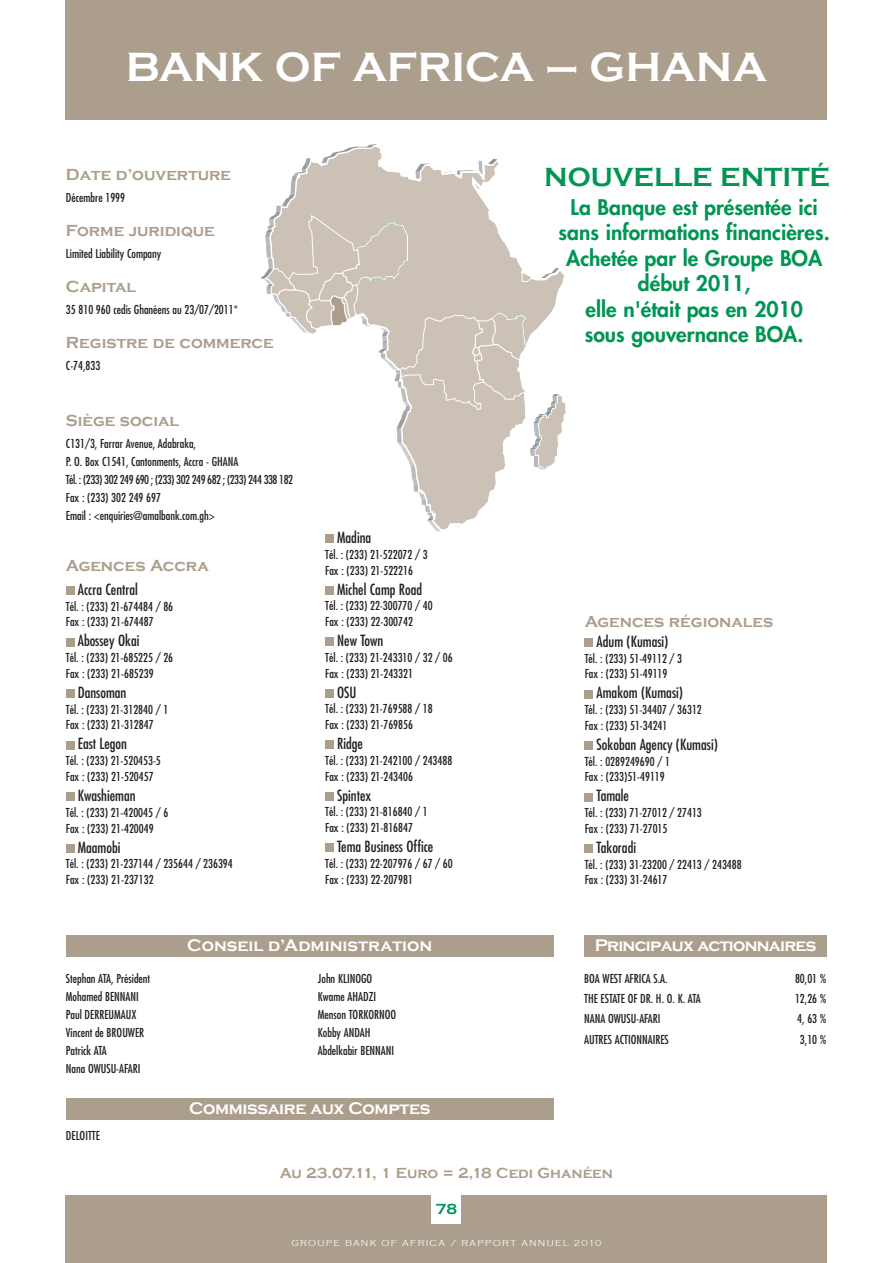
<style>
.page{position:relative;width:893px;height:1263px;background:#fff}
.page>*{position:absolute;margin:0;border:0;box-sizing:border-box;transform-origin:0 0}
.t1{font:700 42px "Copperplate Gothic";color:#fff}
.t2{font:700 27px "Copperplate Gothic";color:#009554}
.t3{font:800 21px/25.5px "Futura";color:#009554;text-align:center}
.t4{font:700 17.25px "Copperplate Gothic";color:#fff}
.t5{font:700 17.25px "Copperplate Gothic";letter-spacing:-.045em;color:#fff}
.t6{font:700 17.25px "Copperplate Gothic";letter-spacing:-.02em;color:#fff}
.t7{font:700 16.5px "Copperplate Gothic";color:#ac9e8c}
.t8{font:condensed 15px "Futura";color:#231f20}
.t9{font:700 15px "Copperplate Gothic";color:#ac9e8c}
.t10{font:700 15px "Copperplate Gothic";color:#009554}
.t11{font:condensed 12px/15.8px "Futura";color:#231f20}
.t12{font:300 9px "Copperplate Gothic";letter-spacing:.145em;color:#fff}
</style>
<div class="page">
<div style="left:66px;top:1195px;width:761px;height:68px;background:#ac9e8c"></div>
<div style="left:432px;top:1194px;width:29px;height:30px;background:#fff"></div>
<div style="left:66px;top:0;width:761px;height:119px;background:#ac9e8c"></div>
<div style="left:584px;top:935px;width:243px;height:22px;background:#ac9e8c"></div>
<div style="left:66px;top:935px;width:488px;height:22px;background:#ac9e8c"></div>
<div style="left:66px;top:1098px;width:488px;height:22px;background:#ac9e8c"></div>
<svg style="left:261px;top:144px;width:305px;height:388px"></svg>
<div style="left:66px;top:586px;width:8px;height:9px;background:#ac9e8c"></div>
<div style="left:66px;top:638px;width:8px;height:8px;background:#ac9e8c"></div>
<div style="left:66px;top:689px;width:8px;height:9px;background:#ac9e8c"></div>
<div style="left:66px;top:741px;width:8px;height:8px;background:#ac9e8c"></div>
<div style="left:66px;top:792px;width:8px;height:9px;background:#ac9e8c"></div>
<div style="left:66px;top:844px;width:8px;height:8px;background:#ac9e8c"></div>
<div style="left:325px;top:535px;width:9px;height:8px;background:#ac9e8c"></div>
<div style="left:325px;top:586px;width:9px;height:9px;background:#ac9e8c"></div>
<div style="left:325px;top:638px;width:9px;height:8px;background:#ac9e8c"></div>
<div style="left:325px;top:689px;width:9px;height:9px;background:#ac9e8c"></div>
<div style="left:325px;top:741px;width:9px;height:8px;background:#ac9e8c"></div>
<div style="left:325px;top:792px;width:9px;height:9px;background:#ac9e8c"></div>
<div style="left:325px;top:844px;width:9px;height:8px;background:#ac9e8c"></div>
<div style="left:585px;top:638px;width:8px;height:9px;background:#ac9e8c"></div>
<div style="left:585px;top:690px;width:8px;height:8px;background:#ac9e8c"></div>
<div style="left:585px;top:741px;width:8px;height:9px;background:#ac9e8c"></div>
<div style="left:585px;top:793px;width:8px;height:8px;background:#ac9e8c"></div>
<div style="left:585px;top:844px;width:8px;height:9px;background:#ac9e8c"></div>
<h1 class="t1" style="left:126px;top:44px;width:653px">BANK-OF-AFRICA-–-GHANA-</h1>
<h3 class="t7" style="left:66px;top:165px;width:167px">Date-d’ouverture</h3>
<h2 class="t2" style="left:544px;top:162px;width:287px">NOUVELLE-ENTITÉ</h2>
<p class="t11" style="left:66px;top:190px;width:61px">Décembre 1999</p>
<h3 class="t7" style="left:66px;top:221px;width:150px">Forme-juridique</h3>
<p class="t11" style="left:66px;top:246px;width:97px">Limited Liability Company</p>
<h3 class="t7" style="left:66px;top:277px;width:72px">Capital</h3>
<p class="t11" style="left:66px;top:302px;width:174px">35 810 960 cedis Ghanéens au 23/07/2011*</p>
<h3 class="t7" style="left:66px;top:333px;width:209px">Registre-de-commerce</h3>
<p class="t11" style="left:66px;top:358px;width:36px">C-74,833</p>
<h3 class="t3" style="left:559px;top:196px;width:273px">La Banque est présentée ici sans informations financières.<br>Achetée par le Groupe BOA début 2011,<br>elle n'était pas en 2010<br>sous gouvernance BOA.</h3>
<h3 class="t7" style="left:66px;top:411px;width:115px">Siège-social</h3>
<p class="t11" style="left:66px;top:435px;width:229px;line-height:18px">C131/3, Farrar Avenue, Adabraka,<br>P. O. Box C1541, Cantonments, Accra - GHANA<br>Tél. : (233) 302 249 690 ; (233) 302 249 682 ; (233) 244 338 182<br>Fax : (233) 302 249 697<br>Email : &lt;enquiries@amalbank.com.gh&gt;</p>
<h3 class="t7" style="left:66px;top:556px;width:149px">Agences-Accra-</h3>
<p class="t8" style="left:78px;top:582px;width:62px">Accra Central</p>
<p class="t11" style="left:66px;top:599px;width:109px">Tél. : (233) 21-674484 / 86<br>Fax : (233) 21-674487</p>
<p class="t8" style="left:78px;top:634px;width:63px">Abossey Okai</p>
<p class="t11" style="left:66px;top:651px;width:109px">Tél. : (233) 21-685225 / 26<br>Fax : (233) 21-685239</p>
<p class="t8" style="left:78px;top:685px;width:50px">Dansoman</p>
<p class="t11" style="left:66px;top:702px;width:104px">Tél. : (233) 21-312840 / 1<br>Fax : (233) 21-312847</p>
<p class="t8" style="left:78px;top:737px;width:51px">East Legon</p>
<p class="t11" style="left:66px;top:754px;width:97px">Tél. : (233) 21-520453-5<br>Fax : (233) 21-520457</p>
<p class="t8" style="left:78px;top:788px;width:59px">Kwashieman</p>
<p class="t11" style="left:66px;top:805px;width:104px">Tél. : (233) 21-420045 / 6<br>Fax : (233) 21-420049</p>
<p class="t8" style="left:78px;top:840px;width:44px">Maamobi</p>
<p class="t11" style="left:66px;top:857px;width:168px">Tél. : (233) 21-237144 / 235644 / 236394<br>Fax : (233) 21-237132</p>
<p class="t8" style="left:337px;top:531px;width:36px">Madina</p>
<p class="t11" style="left:325px;top:547px;width:104px">Tél. : (233) 21-522072 / 3<br>Fax : (233) 21-522216</p>
<p class="t8" style="left:337px;top:582px;width:87px">Michel Camp Road</p>
<p class="t11" style="left:325px;top:599px;width:109px">Tél. : (233) 22-300770 / 40<br>Fax : (233) 22-300742</p>
<p class="t8" style="left:337px;top:634px;width:48px">New Town</p>
<p class="t11" style="left:325px;top:650px;width:129px">Tél. : (233) 21-243310 / 32 / 06<br>Fax : (233) 21-243321</p>
<p class="t8" style="left:337px;top:685px;width:21px">OSU</p>
<p class="t11" style="left:325px;top:702px;width:109px">Tél. : (233) 21-769588 / 18<br>Fax : (233) 21-769856</p>
<p class="t8" style="left:337px;top:737px;width:27px">Ridge</p>
<p class="t11" style="left:325px;top:753px;width:129px">Tél. : (233) 21-242100 / 243488<br>Fax : (233) 21-243406</p>
<p class="t8" style="left:337px;top:788px;width:36px">Spintex</p>
<p class="t11" style="left:325px;top:805px;width:104px">Tél. : (233) 21-816840 / 1<br>Fax : (233) 21-816847</p>
<p class="t8" style="left:337px;top:840px;width:98px">Tema Business Office</p>
<p class="t11" style="left:325px;top:856px;width:129px">Tél. : (233) 22-207976 / 67 / 60<br>Fax : (233) 22-207981</p>
<h3 class="t4" style="left:187px;top:936px;width:247px">Conseil-d’Administration</h3>
<p class="t11" style="left:66px;top:970px;width:86px;line-height:18px">Stephan ATA, Président<br>Mohamed BENNANI<br>Paul DERREUMAUX<br>Vincent de BROUWER<br>Patrick ATA<br>Nana OWUSU-AFARI</p>
<p class="t11" style="left:318px;top:970px;width:80px;line-height:18px">John KLINOGO<br>Kwame AHADZI<br>Menson TORKORNOO<br>Kobby ANDAH<br>Abdelkabir BENNANI</p>
<p class="t11" style="left:66px;top:1129px;width:36px">DELOITTE</p>
<h3 class="t6" style="left:189px;top:1099px;width:243px">Commissaire-aux-Comptes</h3>
<h3 class="t7" style="left:585px;top:612px;width:190px">Agences-régionales</h3>
<p class="t8" style="left:597px;top:634px;width:73px">Adum (Kumasi)</p>
<p class="t11" style="left:585px;top:651px;width:99px">Tél. : (233) 51-49112 / 3<br>Fax : (233) 51-49119</p>
<p class="t8" style="left:597px;top:686px;width:88px">Amakom (Kumasi)</p>
<p class="t11" style="left:585px;top:702px;width:119px">Tél. : (233) 51-34407 / 36312<br>Fax : (233) 51-34241</p>
<p class="t8" style="left:597px;top:737px;width:123px">Sokoban Agency (Kumasi)</p>
<p class="t11" style="left:585px;top:754px;width:87px">Tél. : 0289249690 / 1<br>Fax : (233)51-49119</p>
<p class="t8" style="left:597px;top:789px;width:34px">Tamale</p>
<p class="t11" style="left:585px;top:805px;width:119px">Tél. : (233) 71-27012 / 27413<br>Fax : (233) 71-27015</p>
<p class="t8" style="left:597px;top:840px;width:41px">Takoradi</p>
<p class="t11" style="left:585px;top:857px;width:159px">Tél. : (233) 31-23200 / 22413 / 243488<br>Fax : (233) 31-24617</p>
<h3 class="t5" style="left:595px;top:936px;width:223px">Principaux-actionnaires</h3>
<p class="t11" style="left:584px;top:971px;width:85px">BOA WEST AFRICA S.A.</p>
<p class="t11" style="left:795px;top:971px;width:33px">80,01 %</p>
<p class="t11" style="left:584px;top:992px;width:118px">THE ESTATE OF DR. H. O. K. ATA</p>
<p class="t11" style="left:795px;top:992px;width:33px">12,26 %</p>
<p class="t11" style="left:584px;top:1012px;width:78px">NANA OWUSU-AFARI</p>
<p class="t11" style="left:797px;top:1012px;width:31px">4, 63 %</p>
<p class="t11" style="left:584px;top:1032px;width:86px">AUTRES ACTIONNAIRES</p>
<p class="t11" style="left:800px;top:1032px;width:28px">3,10 %</p>
<p class="t9" style="left:280px;top:1165px;width:335px">Au-23.07.11,-1-Euro-=-2,18-Cedi-Ghanéen</p>
<p class="t10" style="left:436px;top:1200px;width:23px">78</p>
<p class="t12" style="left:291px;top:1238px;width:312px">GROUPE BANK OF AFRICA / RAPPORT ANNUEL 2010</p>
</div>
